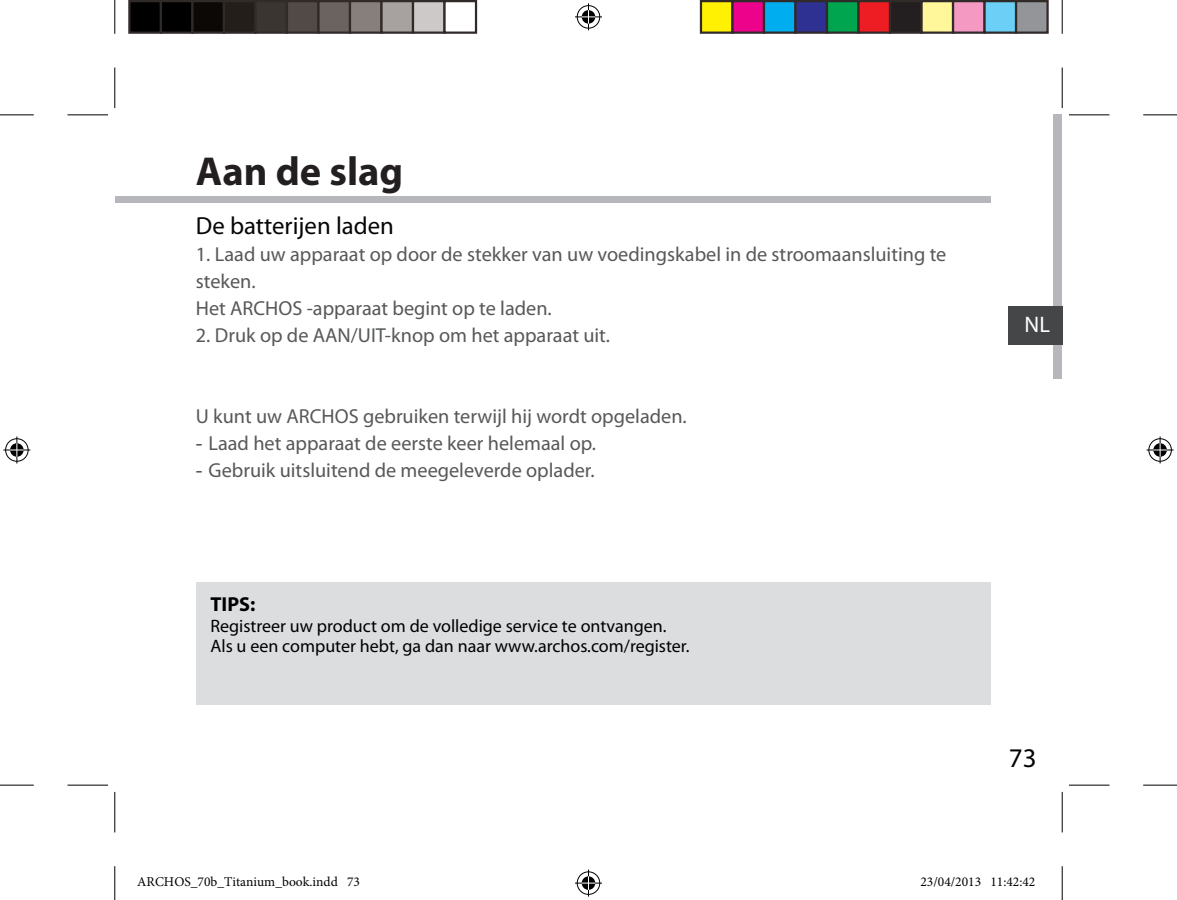
<style>
.page{position:relative;width:1177px;height:900px;background:#fff}
.page>*{position:absolute;margin:0;border:0;box-sizing:border-box;transform-origin:0 0}
.t1{font:700 40.5px "Myriad Pro";color:#231f20}
.t2{font:27px "Myriad Pro";color:#000}
.t3{font:24.75px "Myriad Pro";color:#040505}
.t4{font:22.5px "Myriad Pro";color:#fff}
.t5{font:20.25px/27px "Myriad Pro";color:#57585a}
.t6{font:700 20.25px "Myriad Pro";color:#000}
.t7{font:18px/20.2px "Myriad Pro";color:#000}
.t8{font:13.5px "Minion Pro";color:#000}
.s1{font-family:"Arial"}
</style>
<div class="page">
<div style="left:196px;top:581px;width:794px;height:122px;background:#dcdddf"></div>
<div style="left:115px;top:196px;width:875px;height:6px;background:#b6b7bb"></div>
<div style="left:1053px;top:192px;width:9px;height:38px;background:#b6b7bb"></div>
<div style="left:1053px;top:115px;width:9px;height:113px;background:#b6b7bb"></div>
<div style="left:1053px;top:230px;width:9px;height:38px;background:#b6b7bb"></div>
<div style="left:1053px;top:268px;width:9px;height:39px;background:#b6b7bb"></div>
<div style="left:1053px;top:340px;width:9px;height:39px;background:#b6b7bb"></div>
<div style="left:1008px;top:306px;width:54px;height:39px;background:#454647"></div>
<hr style="left:0;top:114px;width:34px;height:1px;background:#000">
<hr style="left:1143px;top:114px;width:34px;height:1px;background:#000">
<hr style="left:0;top:784px;width:34px;height:1px;background:#000">
<hr style="left:1143px;top:784px;width:34px;height:1px;background:#000">
<hr style="left:114px;top:0;width:1px;height:34px;background:#000">
<hr style="left:114px;top:865px;width:1px;height:34px;background:#000">
<hr style="left:1061px;top:0;width:1px;height:34px;background:#000">
<hr style="left:1061px;top:865px;width:1px;height:34px;background:#000">
<hr style="left:68px;top:114px;width:40px;height:1px;background:#000">
<hr style="left:1069px;top:114px;width:40px;height:1px;background:#000">
<hr style="left:68px;top:784px;width:40px;height:1px;background:#000">
<hr style="left:1069px;top:784px;width:40px;height:1px;background:#000">
<hr style="left:114px;top:68px;width:1px;height:40px;background:#000">
<hr style="left:114px;top:791px;width:1px;height:41px;background:#000">
<hr style="left:1061px;top:68px;width:1px;height:40px;background:#000">
<hr style="left:1061px;top:791px;width:1px;height:41px;background:#000">
<svg style="left:575px;top:3px;width:27px;height:27px"></svg>
<svg style="left:575px;top:869px;width:27px;height:27px"></svg>
<svg style="left:3px;top:436px;width:27px;height:27px"></svg>
<svg style="left:1146px;top:436px;width:27px;height:27px"></svg>
<div style="left:129px;top:1px;width:32px;height:32px;background:#000"></div>
<div style="left:128px;top:0;width:34px;height:34px;border:2px solid #302a28"></div>
<div style="left:161px;top:1px;width:31px;height:32px;background:#000"></div>
<div style="left:160px;top:0;width:34px;height:34px;border:2px solid #302a28"></div>
<div style="left:192px;top:1px;width:32px;height:32px;background:#0c0806"></div>
<div style="left:191px;top:0;width:34px;height:34px;border:2px solid #302a28"></div>
<div style="left:224px;top:1px;width:31px;height:32px;background:#241e1b"></div>
<div style="left:223px;top:0;width:33px;height:34px;border:2px solid #302a28"></div>
<div style="left:255px;top:1px;width:32px;height:32px;background:#3b3532"></div>
<div style="left:254px;top:0;width:34px;height:34px;border:2px solid #302a28"></div>
<div style="left:287px;top:1px;width:31px;height:32px;background:#524a47"></div>
<div style="left:286px;top:0;width:34px;height:34px;border:2px solid #302a28"></div>
<div style="left:318px;top:1px;width:32px;height:32px;background:#6b6360"></div>
<div style="left:317px;top:0;width:34px;height:34px;border:2px solid #302a28"></div>
<div style="left:350px;top:1px;width:31px;height:32px;background:#867f7c"></div>
<div style="left:349px;top:0;width:33px;height:34px;border:2px solid #302a28"></div>
<div style="left:381px;top:1px;width:32px;height:32px;background:#a7a2a0"></div>
<div style="left:380px;top:0;width:34px;height:34px;border:2px solid #302a28"></div>
<div style="left:413px;top:1px;width:31px;height:32px;background:#cdc9c8"></div>
<div style="left:412px;top:0;width:34px;height:34px;border:2px solid #302a28"></div>
<div style="left:443px;top:0;width:34px;height:34px;border:2px solid #302a28"></div>
<div style="left:701px;top:1px;width:31px;height:32px;background:#fff101"></div>
<div style="left:700px;top:0;width:33px;height:34px;border:2px solid #302a28"></div>
<div style="left:732px;top:1px;width:32px;height:32px;background:#ed028c"></div>
<div style="left:731px;top:0;width:34px;height:34px;border:2px solid #302a28"></div>
<div style="left:764px;top:1px;width:31px;height:32px;background:#00aeef"></div>
<div style="left:763px;top:0;width:33px;height:34px;border:2px solid #302a28"></div>
<div style="left:795px;top:1px;width:32px;height:32px;background:#2e3092"></div>
<div style="left:794px;top:0;width:34px;height:34px;border:2px solid #302a28"></div>
<div style="left:827px;top:1px;width:31px;height:32px;background:#00a54f"></div>
<div style="left:826px;top:0;width:33px;height:34px;border:2px solid #302a28"></div>
<div style="left:858px;top:1px;width:32px;height:32px;background:#ee1d23"></div>
<div style="left:857px;top:0;width:34px;height:34px;border:2px solid #302a28"></div>
<div style="left:890px;top:1px;width:31px;height:32px;background:#231f20"></div>
<div style="left:889px;top:0;width:33px;height:34px;border:2px solid #302a28"></div>
<div style="left:921px;top:1px;width:32px;height:32px;background:#fff79a"></div>
<div style="left:920px;top:0;width:34px;height:34px;border:2px solid #302a28"></div>
<div style="left:953px;top:1px;width:31px;height:32px;background:#f499c2"></div>
<div style="left:952px;top:0;width:33px;height:34px;border:2px solid #302a28"></div>
<div style="left:984px;top:1px;width:32px;height:32px;background:#6bcff6"></div>
<div style="left:983px;top:0;width:34px;height:34px;border:2px solid #302a28"></div>
<div style="left:1016px;top:1px;width:31px;height:32px;background:#939598"></div>
<div style="left:1015px;top:0;width:33px;height:34px;border:2px solid #302a28"></div>
<h1 class="t1" style="left:196px;top:145px;width:209px">Aan de slag</h1>
<p class="t3" style="left:196px;top:210px;width:200px">De batterijen laden</p>
<p class="t5" style="left:196px;top:240px;width:752px">1. Laad uw apparaat op door de stekker van uw voedingskabel in de stroomaansluiting te steken.<br>Het ARCHOS -apparaat begint op te laden.</p>
<p class="t5" style="left:196px;top:321px;width:416px">2. Druk op de AAN/UIT-knop om het apparaat uit.</p>
<p class="t5" style="left:196px;top:402px;width:492px">U kunt uw ARCHOS gebruiken terwijl hij wordt opgeladen.</p>
<p class="t5" style="left:196px;top:429px;width:402px"><span class="s1">-</span> Laad het apparaat de eerste keer helemaal op.</p>
<p class="t5" style="left:196px;top:456px;width:400px"><span class="s1">-</span> Gebruik uitsluitend de meegeleverde oplader.</p>
<p class="t6" style="left:210px;top:591px;width:46px">TIPS:</p>
<p class="t7" style="left:210px;top:615px;width:480px">Registreer uw product om de volledige service te ontvangen.<br>Als u een computer hebt, ga dan naar www.archos.com/register.</p>
<p class="t4" style="left:1024px;top:310px;width:27px">NL</p>
<h2 class="t2" style="left:1009px;top:740px;width:29px">73</h2>
<p class="t8" style="left:137px;top:872px;width:224px">ARCHOS_70b_Titanium_book.indd 73</p>
<p class="t8" style="left:920px;top:872px;width:117px">23/04/2013 11:42:42</p>
</div>
